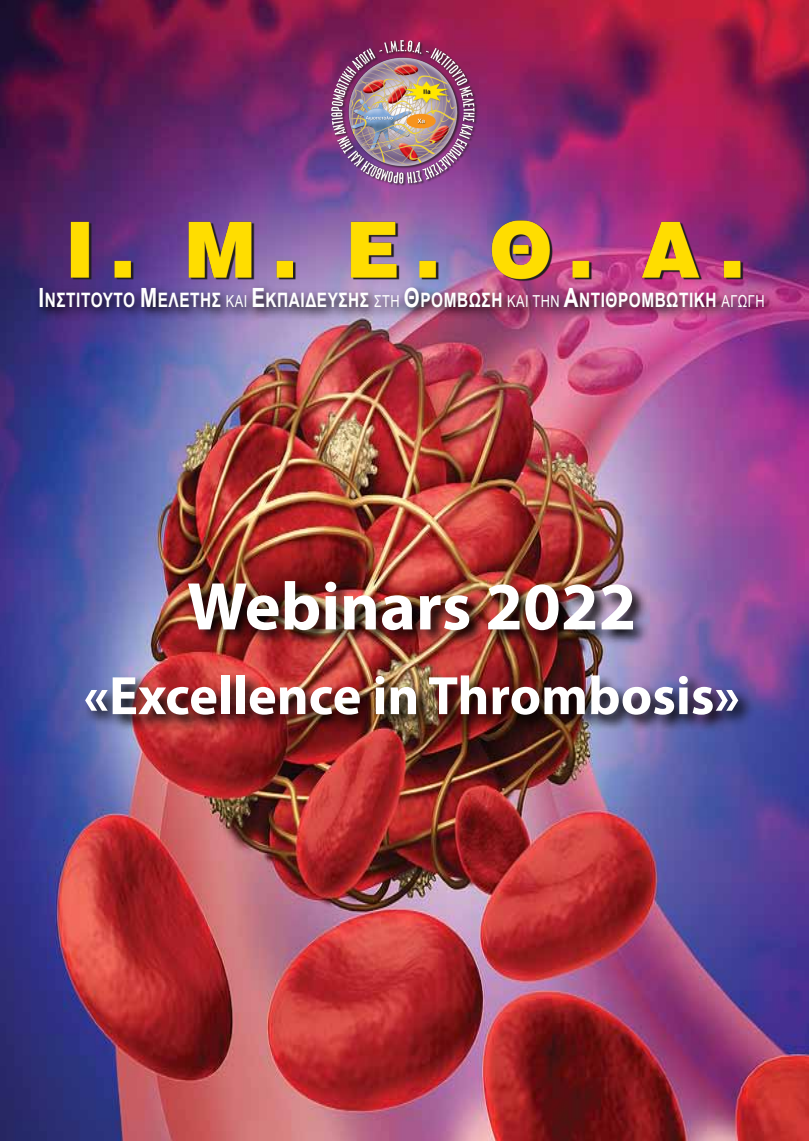
<style>
.page{position:relative;width:809px;height:1141px;background:#fff}
.page>*{position:absolute;margin:0;border:0;box-sizing:border-box;transform-origin:0 0}
.t1{font:700 68.08px "Myriad Pro";color:#fff}
.t2{font:700 54.43px "Myriad Pro";color:#fff}
.t3{font:700 19.95px "Arial";letter-spacing:.035em;color:#fff;scale:.77 1}
.t4{font:16.45px "Arial";color:#fff;scale:.77 1}
.s1{font-size:26.6px}
.s2{font-weight:400;font-size:16.45px}
</style>
<div class="page">
<img style="left:0;top:285px;width:809px;height:856px">
<img style="left:0;top:0;width:809px;height:285px">
<img style="left:82px;top:577px;width:672px;height:155px">
<img style="left:34px;top:283px;width:742px;height:37px">
<p class="t3" style="left:39px;top:286px;width:768px"><span class="s1">I</span>NΣΤΙΤΟΥΤΟ <span class="s1">M</span>EΛΕΤΗΣ <span class="s2">και</span> <span class="s1">Ε</span>ΚΠΑΙΔΕΥΣΗΣ <span class="s2">στη</span> <span class="s1">Θ</span>ΡΟΜΒΩΣΗ <span class="s2">και την</span> <span class="s1">Α</span>ΝΤΙΘΡΟΜΒΩΤΙΚΗ</p>
<p class="t4" style="left:721px;top:290px;width:55px">ΑΓΩΓΗ</p>
<h1 class="t1" style="left:187px;top:562px;width:451px">Webinars 2022</h1>
<h2 class="t2" style="left:84px;top:660px;width:657px">«Excellence in Thrombosis»</h2>
</div>
